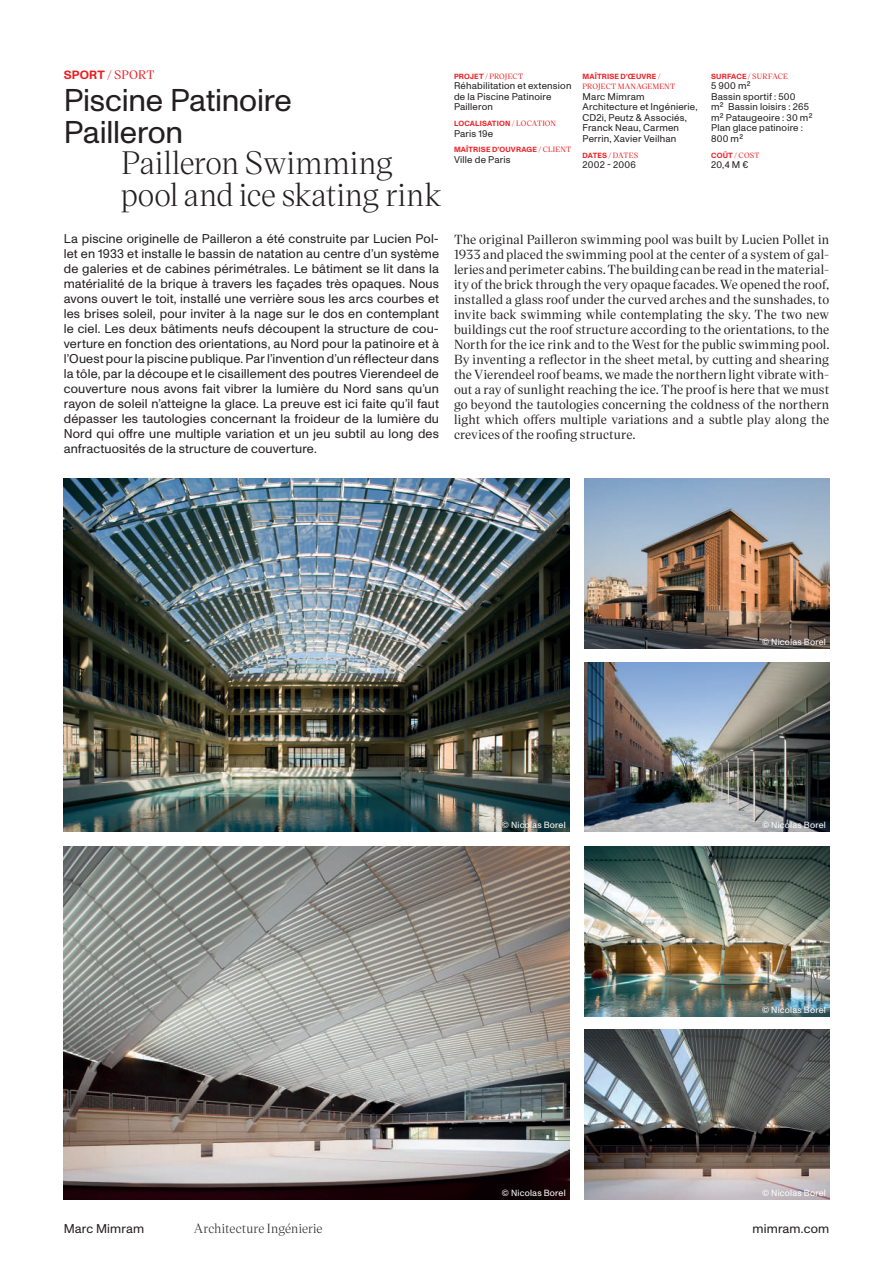
<style>
.page{position:relative;width:893px;height:1263px;background:#fff}
.page>*{position:absolute;margin:0;border:0;box-sizing:border-box;transform-origin:0 0}
.t1{font:31.5px/31.5px "Victor Serif 40";letter-spacing:-.005em;color:#231f20}
.t2{font:31.5px/31.5px "ABC Monument Grotesk";letter-spacing:-.01em;color:#231f20}
.t3{font:12.75px/15px "ABC Monument Grotesk";letter-spacing:.01em;color:#231f20;text-align:justify}
.t4{font:500 12.75px/15px "Victor Serif 50";letter-spacing:.005em;color:#231f20;text-align:justify}
.t5{font:12.75px "Victor Serif 40";color:#231f20}
.t6{font:500 12px "Victor Serif 50";color:#ee1d23}
.t7{font:9.75px/10.5px "ABC Monument Grotesk";letter-spacing:.02em;color:#231f20}
.t8{font:9px "ABC Monument Grotesk";letter-spacing:.02em;color:#fff}
.t9{font:500 7.5px "Victor Serif 50";letter-spacing:.02em;color:#ee1d23}
.t10{font:700 7.5px "ABC Monument Grotesk";letter-spacing:.025em;color:#ee1d23}
.s1{font-family:"ABC Monument Grotesk";font-weight:700}
.s2{font-family:"Victor Serif 50";font-weight:500}
</style>
<div class="page">
<img style="left:64px;top:479px;width:505px;height:352px">
<img style="left:64px;top:846px;width:505px;height:353px">
<img style="left:584px;top:479px;width:245px;height:169px">
<img style="left:584px;top:846px;width:245px;height:170px">
<img style="left:584px;top:662px;width:245px;height:169px">
<img style="left:584px;top:1030px;width:245px;height:169px">
<p class="t6" style="left:64px;top:66px;width:92px"><span class="s1">SPORT</span> / SPORT</p>
<h1 class="t2" style="left:64px;top:85px;width:229px">Piscine Patinoire<br>Pailleron</h1>
<h1 class="t1" style="left:121px;top:146px;width:322px">Pailleron Swimming pool and ice skating rink</h1>
<p class="t3" style="left:64px;top:231px;width:377px">La piscine originelle de Pailleron a été construite par Lucien Pol&shy;let en 1933 et installe le bassin de natation au centre d’un système de galeries et de cabines périmétrales. Le bâtiment se lit dans la matérialité de la brique à travers les façades très opaques. Nous avons ouvert le toit, installé une verrière sous les arcs courbes et les brises soleil, pour inviter à la nage sur le dos en contemplant le ciel. Les deux bâtiments neufs découpent la structure de cou&shy;verture en fonction des orientations, au Nord pour la patinoire et à l’Ouest pour la piscine publique. Par l’invention d’un réflecteur dans la tôle, par la découpe et le cisaillement des poutres Vierendeel de couverture nous avons fait vibrer la lumière du Nord sans qu’un rayon de soleil n’atteigne la glace. La preuve est ici faite qu’il faut dépasser les tautologies concernant la froideur de la lumière du Nord qui offre une multiple variation et un jeu subtil au long des anfractuosités de la structure de couverture.</p>
<p class="t9" style="left:454px;top:71px;width:71px"><span class="s1">PROJET</span> / PROJECT</p>
<p class="t7" style="left:454px;top:81px;width:119px">Réhabilitation et extension de la Piscine Patinoire<br>Pailleron</p>
<p class="t10" style="left:454px;top:119px;width:104px">LOCALISATION <span class="s2">/ LOCATION</span></p>
<p class="t7" style="left:454px;top:128px;width:41px">Paris 19e</p>
<p class="t10" style="left:454px;top:145px;width:119px">MAÎTRISE D’OUVRAGE <span class="s2">/ CLIENT</span></p>
<p class="t7" style="left:454px;top:154px;width:58px">Ville de Paris</p>
<p class="t10" style="left:583px;top:72px;width:80px">MAÎTRISE D’ŒUVRE <span class="s2">/</span></p>
<p class="t9" style="left:583px;top:81px;width:94px">PROJECT MANAGEMENT</p>
<p class="t7" style="left:583px;top:91px;width:117px">Marc Mimram<br>Architecture et Ingénierie,<br>CD2i, Peutz &amp; Associés,<br>Franck Neau, Carmen<br>Perrin, Xavier Veilhan</p>
<p class="t9" style="left:583px;top:150px;width:57px"><span class="s1">DATES</span> / DATES</p>
<p class="t7" style="left:583px;top:159px;width:55px">2002 - 2006</p>
<p class="t9" style="left:711px;top:71px;width:78px"><span class="s1">SURFACE</span> / SURFACE</p>
<p class="t7" style="left:711px;top:81px;width:103px">5 900 m²<br>Bassin sportif : 500<br>m² Bassin loisirs : 265 m² Pataugeoire : 30 m²<br>Plan glace patinoire :<br>800 m²</p>
<p class="t9" style="left:711px;top:150px;width:50px"><span class="s1">COÛT</span> / COST</p>
<p class="t7" style="left:711px;top:159px;width:39px">20,4 M €</p>
<p class="t4" style="left:454px;top:231px;width:377px">The original Pailleron swimming pool was built by Lucien Pollet in 1933 and placed the swimming pool at the center of a system of gal&shy;leries and perimeter cabins. The building can be read in the material&shy;ity of the brick through the very opaque facades. We opened the roof, installed a glass roof under the curved arches and the sunshades, to invite back swimming while contemplating the sky. The two new buildings cut the roof structure according to the orientations, to the North for the ice rink and to the West for the public swimming pool.<br>By inventing a reflector in the sheet metal, by cutting and shearing the Vierendeel roof beams, we made the northern light vibrate with&shy;out a ray of sunlight reaching the ice. The proof is here that we must go beyond the tautologies concerning the coldness of the northern light which offers multiple variations and a subtle play along the crevices of the roofing structure.</p>
<p class="t8" style="left:762px;top:637px;width:65px">© Nicolas Borel</p>
<p class="t8" style="left:502px;top:820px;width:65px">© Nicolas Borel</p>
<p class="t8" style="left:762px;top:820px;width:65px">© Nicolas Borel</p>
<p class="t8" style="left:762px;top:1004px;width:65px">© Nicolas Borel</p>
<p class="t8" style="left:502px;top:1187px;width:65px">© Nicolas Borel</p>
<p class="t8" style="left:762px;top:1187px;width:65px">© Nicolas Borel</p>
<p class="t3" style="left:64px;top:1221px;width:82px">Marc Mimram</p>
<p class="t5" style="left:194px;top:1220px;width:130px">Architecture Ingénierie</p>
<p class="t3" style="left:753px;top:1221px;width:78px">mimram.com</p>
</div>
